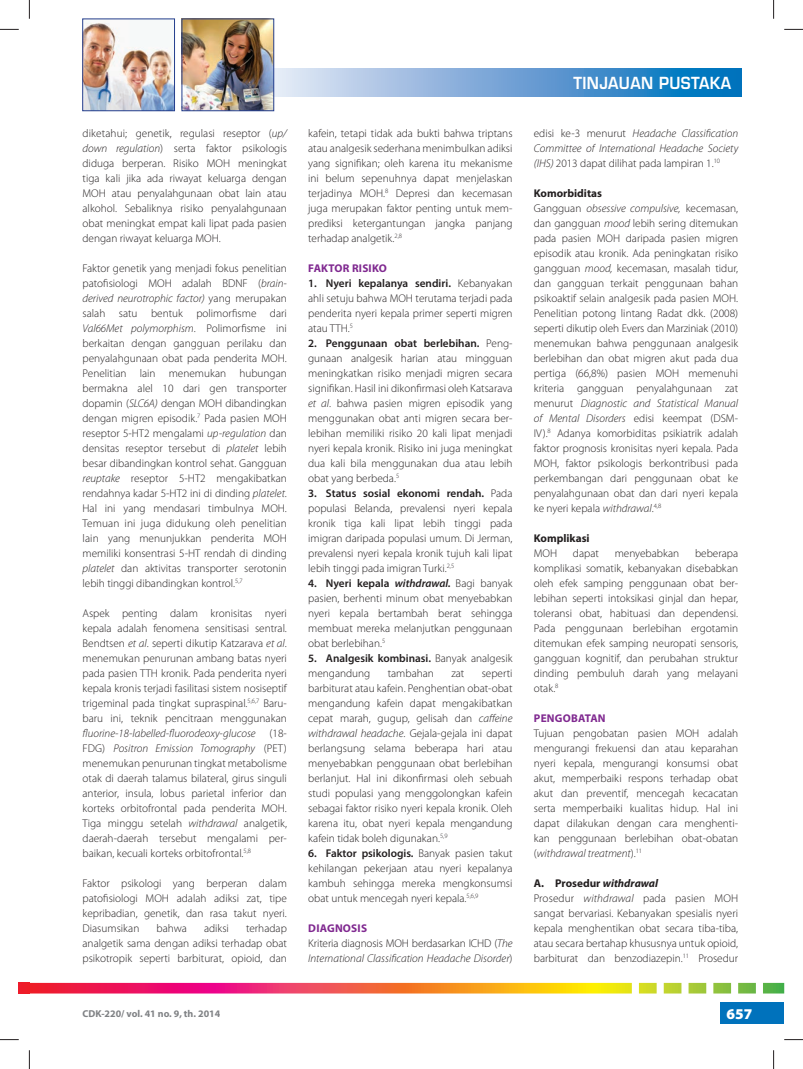
<style>
.page{position:relative;width:803px;height:1069px;background:#fff}
.page>*{position:absolute;margin:0;border:0;box-sizing:border-box;transform-origin:0 0}
.t1{font:600 16.25px "Eurostile LT Std";letter-spacing:.025em;color:#fff;scale:.9 1}
.t2{font:900 15px "Myriad Pro";color:#fff}
.t3{font:300 11.25px/15px "Myriad Pro";color:#231f20;text-align:justify}
.t4{font:italic 300 11.25px/15px "Myriad Pro";color:#231f20}
.t5{font:700 11.25px "Myriad Pro";letter-spacing:.02em;color:#802990}
.t6{font:700 11.25px "Myriad Pro";color:#231f20}
.t7{font:700 10px "Myriad Pro";color:#808285}
.s1{font-style:italic}
.s2{font-weight:600}
.s3{font-weight:600;font-style:italic}
.s4{font-style:italic;color:#201d1e}
.s5{color:#201d1e}
.s6{font-weight:700;font-style:normal;color:#802990}
.s7{font-style:normal}
.s8{font-weight:700}
.s9{font-weight:700;font-style:italic}
</style>
<div class="page">
<div style="left:720px;top:1002px;width:64px;height:21px;background:#0072bc"></div>
<svg style="left:19px;top:983px;width:765px;height:10px;background:#e57649"></svg>
<svg style="left:274px;top:68px;width:468px;height:29px;background:#6ea6d6"></svg>
<img style="left:184px;top:21px;width:88px;height:88px">
<div style="left:182px;top:19px;width:92px;height:92px;border:1px solid #253f8e"></div>
<img style="left:85px;top:21px;width:88px;height:88px">
<div style="left:83px;top:19px;width:92px;height:92px;border:1px solid #253f8e"></div>
<svg style="left:0;top:29px;width:19px;height:1px"></svg>
<svg style="left:784px;top:29px;width:19px;height:1px"></svg>
<svg style="left:0;top:1039px;width:19px;height:1px"></svg>
<svg style="left:784px;top:1039px;width:19px;height:1px"></svg>
<svg style="left:29px;top:0;width:1px;height:19px"></svg>
<svg style="left:29px;top:1050px;width:1px;height:19px"></svg>
<svg style="left:773px;top:0;width:1px;height:19px"></svg>
<svg style="left:773px;top:1050px;width:1px;height:19px"></svg>
<p class="t3" style="left:83px;top:126px;width:206px">diketahui; genetik, regulasi reseptor (<span class="s1">up/ down regulation</span>) serta faktor psikologis diduga berperan. Risiko MOH meningkat tiga kali jika ada riwayat keluarga dengan MOH atau penyalahgunaan obat lain atau alkohol. Sebaliknya risiko penyalahgunaan obat meningkat empat kali lipat pada pasien dengan riwayat keluarga MOH.</p>
<p class="t3" style="left:83px;top:261px;width:206px">Faktor genetik yang menjadi fokus penelitian patofisiologi MOH adalah BDNF (<span class="s1">brain&shy;derived neurotrophic factor)</span> yang merupakan salah satu bentuk polimorfisme dari <span class="s1">Val66Met polymorphism</span>. Polimorfisme ini berkaitan dengan gangguan perilaku dan penyalahgunaan obat pada penderita MOH.<br>Penelitian lain menemukan hubungan bermakna alel 10 dari gen transporter dopamin (<span class="s1">SLC6A)</span> dengan MOH dibandingkan dengan migren episodik.<sup>7</sup> Pada pasien MOH reseptor 5-HT2 mengalami <span class="s1">up-regulation</span> dan densitas reseptor tersebut di <span class="s1">platelet</span> lebih besar dibandingkan kontrol sehat. Gangguan <span class="s1">reuptake</span> reseptor 5-HT2 mengakibatkan rendahnya kadar 5-HT2 ini di dinding <span class="s1">platelet</span>.<br>Hal ini yang mendasari timbulnya MOH.<br>Temuan ini juga didukung oleh penelitian lain yang menunjukkan penderita MOH memiliki konsentrasi 5-HT rendah di dinding <span class="s1">platelet</span> dan aktivitas transporter serotonin lebih tinggi dibandingkan kontrol.<sup>5,7</sup></p>
<p class="t3" style="left:83px;top:606px;width:206px">Aspek penting dalam kronisitas nyeri kepala adalah fenomena sensitisasi sentral.<br>Bendtsen <span class="s1">et al</span>. seperti dikutip Katzarava <span class="s1">et al</span>. menemukan penurunan ambang batas nyeri pada pasien TTH kronik. Pada penderita nyeri kepala kronis terjadi fasilitasi sistem nosiseptif trigeminal pada tingkat supraspinal.<sup>5,6,7</sup> Baru&shy;baru ini, teknik pencitraan menggunakan <span class="s1">fluorine-18-labelled-fluorodeoxy-glucose</span> (18- FDG) <span class="s1">Positron Emission Tomography</span> (PET) menemukan penurunan tingkat metabolisme otak di daerah talamus bilateral, girus singuli anterior, insula, lobus parietal inferior dan korteks orbitofrontal pada penderita MOH.<br>Tiga minggu setelah <span class="s1">withdrawal</span> analgetik, daerah-daerah tersebut mengalami per&shy;baikan, kecuali korteks orbitofrontal.<sup>5,8</sup></p>
<p class="t3" style="left:83px;top:876px;width:206px">Faktor psikologi yang berperan dalam patofisiologi MOH adalah adiksi zat, tipe kepribadian, genetik, dan rasa takut nyeri.<br>Diasumsikan</p>
<p class="t3" style="left:83px;top:921px;width:206px;text-indent:163px">terhadap analgetik sama dengan adiksi terhadap obat psikotropik seperti barbiturat, opioid, dan</p>
<p class="t3" style="left:156px;top:921px;width:32px">bahwa</p>
<p class="t3" style="left:204px;top:921px;width:26px">adiksi</p>
<p class="t3" style="left:308px;top:126px;width:206px">kafein, tetapi tidak ada bukti bahwa triptans atau analgesik sederhana menimbulkan adiksi yang signifikan; oleh karena itu mekanisme ini belum sepenuhnya dapat menjelaskan terjadinya MOH.<sup>8</sup> Depresi dan kecemasan juga merupakan faktor penting untuk mem&shy;prediksi ketergantungan jangka panjang terhadap analgetik.<sup>2,8</sup></p>
<p class="t5" style="left:308px;top:263px;width:80px">FAKTOR RISIKO</p>
<p class="t3" style="left:308px;top:276px;width:206px"><span class="s2">1. Nyeri kepalanya sendiri.</span> Kebanyakan ahli setuju bahwa MOH terutama terjadi pada penderita nyeri kepala primer seperti migren atau TTH.<sup>5</sup></p>
<p class="t3" style="left:308px;top:336px;width:206px"><span class="s2">2. Penggunaan obat berlebihan.</span> Peng&shy;gunaan analgesik harian atau mingguan meningkatkan risiko menjadi migren secara signifikan. Hasil ini dikonfirmasi oleh Katsarava <span class="s1">et al</span>. bahwa pasien migren episodik yang menggunakan obat anti migren secara ber&shy;lebihan memiliki risiko 20 kali lipat menjadi nyeri kepala kronik. Risiko ini juga meningkat dua kali bila menggunakan dua atau lebih obat yang berbeda.<sup>5</sup></p>
<p class="t3" style="left:308px;top:486px;width:206px"><span class="s2">3. Status sosial ekonomi rendah.</span> Pada populasi Belanda, prevalensi nyeri kepala kronik tiga kali lipat lebih tinggi pada imigran daripada populasi umum. Di Jerman, prevalensi nyeri kepala kronik tujuh kali lipat lebih tinggi pada imigran Turki.<sup>2,5</sup></p>
<p class="t3" style="left:308px;top:576px;width:206px"><span class="s2">4. Nyeri kepala</span> <span class="s3">withdrawal.</span> Bagi banyak pasien, berhenti minum obat menyebabkan nyeri kepala bertambah berat sehingga membuat mereka melanjutkan penggunaan obat berlebihan.<sup>5</sup></p>
<p class="t3" style="left:308px;top:651px;width:206px"><span class="s2">5. Analgesik kombinasi.</span> Banyak analgesik mengandung</p>
<p class="t3" style="left:388px;top:666px;width:48px">tambahan</p>
<p class="t3" style="left:451px;top:666px;width:15px">zat</p>
<p class="t3" style="left:308px;top:666px;width:206px;text-indent:174px">seperti barbiturat atau kafein. Penghentian obat-obat mengandung kafein dapat mengakibatkan cepat marah, gugup, gelisah dan <span class="s4">caffeine withdrawal headache</span><span class="s5">. G</span>ejala-gejala ini dapat berlangsung selama beberapa hari atau menyebabkan penggunaan obat berlebihan berlanjut. Hal ini dikonfirmasi oleh sebuah studi populasi yang menggolongkan kafein sebagai faktor risiko nyeri kepala kronik. Oleh karena itu, obat nyeri kepala mengandung kafein tidak boleh digunakan.<sup>5,9</sup></p>
<p class="t3" style="left:308px;top:846px;width:206px"><span class="s2">6. Faktor psikologis.</span> Banyak pasien takut kehilangan pekerjaan atau nyeri kepalanya kambuh sehingga mereka mengkonsumsi obat untuk mencegah nyeri kepala.<sup>5,6,9</sup></p>
<p class="t4" style="left:308px;top:921px;width:206px"><span class="s6">DIAGNOSIS<br></span><span class="s7">Kriteria diagnosis MOH berdasarkan ICHD (</span>The<br>International Classification Headache Disorder<span class="s7">)</span></p>
<h1 class="t1" style="left:573px;top:76px;width:177px">TINJAUAN PUSTAKA</h1>
<p class="t4" style="left:534px;top:126px;width:206px;text-align:justify"><span class="s7">edisi ke-3 menurut</span> Headache Classification Committee of International Headache Society (IHS) <span class="s7">2013 dapat dilihat pada lampiran 1.</span><sup>10</sup></p>
<p class="t3" style="left:534px;top:186px;width:206px;text-align:left"><span class="s8">Komorbiditas<br></span>Gangguan <span class="s1">obsessive compulsive,</span> kecemasan, dan gangguan <span class="s1">mood</span> lebih sering ditemukan pada pasien MOH daripada pasien migren episodik atau kronik. Ada peningkatan risiko gangguan <span class="s1">mood,</span> kecemasan, masalah tidur, dan gangguan terkait penggunaan bahan psikoaktif selain analgesik pada pasien MOH.<br>Penelitian potong lintang Radat dkk. (2008) seperti dikutip oleh Evers dan Marziniak (2010) menemukan bahwa penggunaan analgesik berlebihan dan obat migren akut pada dua pertiga (66,8%) pasien MOH memenuhi kriteria gangguan penyalahgunaan zat menurut <span class="s1">Diagnostic and Statistical Manual of Mental Disorders</span> edisi keempat (DSM-IV).<sup>8</sup> Adanya komorbiditas psikiatrik adalah faktor prognosis kronisitas nyeri kepala. Pada MOH, faktor psikologis berkontribusi pada perkembangan dari penggunaan obat ke penyalahgunaan obat dan dari nyeri kepala ke nyeri kepala <span class="s1">withdrawal</span>.<sup>4,8</sup></p>
<p class="t6" style="left:534px;top:533px;width:57px">Komplikasi</p>
<p class="t3" style="left:534px;top:546px;width:25px">MOH</p>
<p class="t3" style="left:573px;top:546px;width:28px">dapat</p>
<p class="t3" style="left:615px;top:546px;width:66px">menyebabkan</p>
<p class="t3" style="left:534px;top:546px;width:206px;text-indent:161px">beberapa komplikasi somatik, kebanyakan disebabkan oleh efek samping penggunaan obat ber&shy;lebihan seperti intoksikasi ginjal dan hepar, toleransi obat, habituasi dan dependensi.<br>Pada penggunaan berlebihan ergotamin ditemukan efek samping neuropati sensoris, gangguan kognitif, dan perubahan struktur dinding pembuluh darah yang melayani otak.<sup>8</sup></p>
<p class="t5" style="left:534px;top:713px;width:73px">PENGOBATAN</p>
<p class="t3" style="left:534px;top:726px;width:206px">Tujuan pengobatan pasien MOH adalah mengurangi frekuensi dan atau keparahan nyeri kepala, mengurangi konsumsi obat akut, memperbaiki respons terhadap obat akut dan preventif, mencegah kecacatan serta memperbaiki kualitas hidup. Hal ini dapat dilakukan dengan cara menghenti&shy;kan penggunaan berlebihan obat-obatan (<span class="s1">withdrawal treatment</span>).<sup>11</sup></p>
<p class="t3" style="left:534px;top:876px;width:206px;text-align:left"><span class="s8">A. Prosedur</span> <span class="s9">withdrawal<br></span>Prosedur <span class="s1">withdrawal</span> pada pasien MOH sangat bervariasi. Kebanyakan spesialis nyeri kepala menghentikan obat secara tiba-tiba, atau secara bertahap khususnya untuk opioid, barbiturat dan benzodiazepin.<sup>11</sup> Prosedur</p>
<p class="t7" style="left:83px;top:1009px;width:139px">CDK-220/ vol. 41 no. 9, th. 2014</p>
<h2 class="t2" style="left:726px;top:1008px;width:27px">657</h2>
</div>
